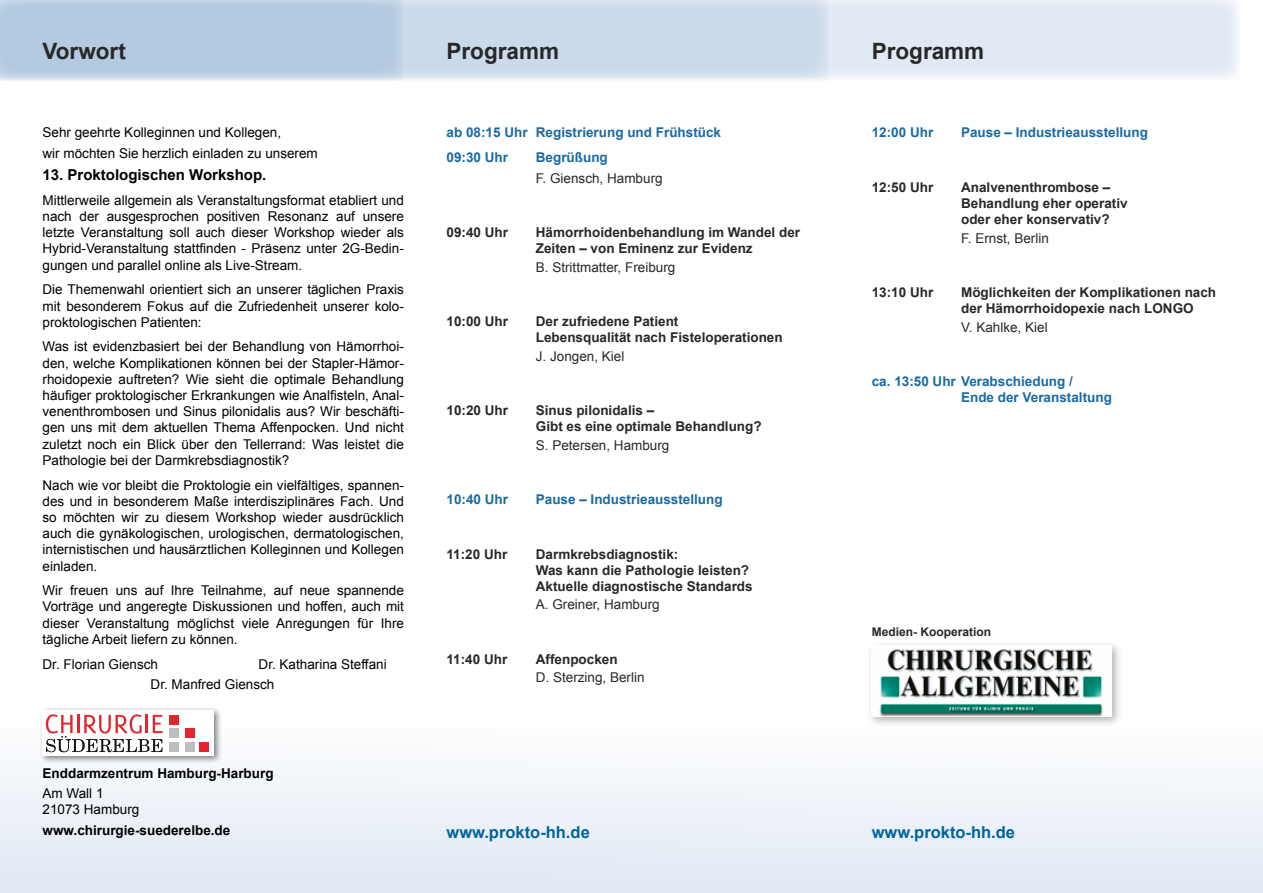
<style>
.page{position:relative;width:1263px;height:893px;background:#fff}
.page>*{position:absolute;margin:0;border:0;box-sizing:border-box;transform-origin:0 0}
.t1{font:700 22.5px "Arial";color:#282829}
.t2{font:700 16.5px "Arial";color:#00649f}
.t3{font:700 15px "Arial";color:#000}
.t4{font:13.5px/16.2px "Arial";color:#000;text-align:justify}
.t5{font:700 13.5px/16.2px "Arial";color:#282829}
.t6{font:700 13.5px/24.8px "Arial";color:#1a6aa3}
.t7{font:13.5px "Arial";color:#282829}
.t8{font:700 13.5px "Arial";color:#000}
.t9{font:700 12px "Arial";color:#282829}
</style>
<div class="page">
<div style="left:0;top:0;width:1239px;height:81px;background:#e1e9f4"></div>
<div style="left:0;top:0;width:829px;height:81px;background:#cbdaea"></div>
<div style="left:0;top:0;width:404px;height:81px;background:#b4cae0"></div>
<div style="left:0;top:727px;width:1263px;height:166px;background:linear-gradient(to right,#ecf1f8,#f0f4f9)"></div>
<div style="left:39px;top:706px;width:183px;height:58px;background:#000;opacity:.5"></div>
<div style="left:43px;top:710px;width:171px;height:46px;background:#fff"></div>
<svg style="left:46px;top:714px;width:117px;height:38px"></svg>
<div style="left:170px;top:715px;width:9px;height:9px;background:#e4252d"></div>
<div style="left:170px;top:728px;width:9px;height:10px;background:#bcbebd"></div>
<div style="left:170px;top:742px;width:9px;height:10px;background:#bcbebd"></div>
<div style="left:185px;top:728px;width:9px;height:10px;background:#e4252d"></div>
<div style="left:185px;top:742px;width:9px;height:10px;background:#bcbebd"></div>
<div style="left:200px;top:742px;width:9px;height:10px;background:#e4252d"></div>
<div style="left:866px;top:640px;width:257px;height:88px;background:#000;opacity:.3"></div>
<img style="left:872px;top:645px;width:240px;height:71px">
<h1 class="t1" style="left:43px;top:36px;width:85px">Vorwort</h1>
<h1 class="t1" style="left:446px;top:36px;width:114px">Programm</h1>
<h1 class="t1" style="left:872px;top:36px;width:114px">Programm</h1>
<p class="t4" style="left:43px;top:123px;width:277px;line-height:20.4px">Sehr geehrte Kolleginnen und Kollegen,<br>wir möchten Sie herzlich einladen zu unserem</p>
<p class="t3" style="left:43px;top:165px;width:225px">13. Proktologischen Workshop.</p>
<p class="t4" style="left:43px;top:192px;width:363px">Mittlerweile allgemein als Veranstaltungsformat etabliert und nach der ausgesprochen positiven Resonanz auf unsere letzte Veranstaltung soll auch dieser Workshop wieder als Hybrid-Veranstaltung stattfinden - Präsenz unter 2G-Bedin&shy;gungen und parallel online als Live-Stream.</p>
<p class="t4" style="left:43px;top:282px;width:363px">Die Themenwahl orientiert sich an unserer täglichen Praxis mit besonderem Fokus auf die Zufriedenheit unserer kolo&shy;proktologischen Patienten:</p>
<p class="t4" style="left:43px;top:339px;width:363px">Was ist evidenzbasiert bei der Behandlung von Hämorrhoi&shy;den, welche Komplikationen können bei der Stapler-Hämor&shy;rhoidopexie auftreten? Wie sieht die optimale Behandlung häufiger proktologischer Erkrankungen wie Analfisteln, Anal&shy;venenthrombosen und Sinus pilonidalis aus? Wir beschäfti&shy;gen uns mit dem aktuellen Thema Affenpocken. Und nicht zuletzt noch ein Blick über den Tellerrand: Was leistet die Pathologie bei der Darmkrebsdiagnostik?</p>
<p class="t4" style="left:43px;top:477px;width:363px">Nach wie vor bleibt die Proktologie ein vielfältiges, spannen&shy;des und in besonderem Maße interdisziplinäres Fach. Und so möchten wir zu diesem Workshop wieder ausdrücklich auch die gynäkologischen, urologischen, dermatologischen, internistischen und hausärztlichen Kolleginnen und Kollegen einladen.</p>
<p class="t4" style="left:43px;top:583px;width:363px">Wir freuen uns auf Ihre Teilnahme, auf neue spannende Vorträge und angeregte Diskussionen und hoffen, auch mit dieser Veranstaltung möglichst viele Anregungen für Ihre tägliche Arbeit liefern zu können.</p>
<p class="t4" style="left:43px;top:656px;width:117px">Dr. Florian Giensch</p>
<p class="t4" style="left:151px;top:654px;width:238px;line-height:20.4px;text-indent:108px">Dr. Katharina Steffani<br>Dr. Manfred Giensch</p>
<p class="t8" style="left:43px;top:764px;width:233px">Enddarmzentrum Hamburg-Harburg</p>
<p class="t4" style="left:43px;top:785px;width:98px">Am Wall 1<br>21073 Hamburg</p>
<p class="t8" style="left:43px;top:821px;width:189px">www.chirurgie-suederelbe.de</p>
<p class="t6" style="left:447px;top:121px;width:276px">ab 08:15 Uhr Registrierung und Frühstück<br>09:30 Uhr</p>
<p class="t6" style="left:536px;top:145px;width:73px">Begrüßung</p>
<p class="t7" style="left:536px;top:169px;width:128px">F. Giensch, Hamburg</p>
<p class="t5" style="left:447px;top:225px;width:63px">09:40 Uhr</p>
<p class="t5" style="left:536px;top:225px;width:266px">Hämorrhoidenbehandlung im Wandel der<br>Zeiten – von Eminenz zur Evidenz</p>
<p class="t7" style="left:536px;top:258px;width:141px">B. Strittmatter, Freiburg</p>
<p class="t5" style="left:447px;top:314px;width:63px">10:00 Uhr</p>
<p class="t5" style="left:536px;top:314px;width:248px">Der zufriedene Patient<br>Lebensqualität nach Fisteloperationen</p>
<p class="t7" style="left:536px;top:347px;width:90px">J. Jongen, Kiel</p>
<p class="t5" style="left:447px;top:403px;width:63px">10:20 Uhr</p>
<p class="t5" style="left:536px;top:403px;width:227px">Sinus pilonidalis –<br>Gibt es eine optimale Behandlung?</p>
<p class="t7" style="left:536px;top:436px;width:135px">S. Petersen, Hamburg</p>
<p class="t6" style="left:447px;top:487px;width:63px">10:40 Uhr</p>
<p class="t6" style="left:536px;top:487px;width:188px">Pause – Industrieausstellung</p>
<p class="t5" style="left:447px;top:546px;width:62px">11:20 Uhr</p>
<p class="t5" style="left:536px;top:546px;width:218px">Darmkrebsdiagnostik:<br>Was kann die Pathologie leisten?<br>Aktuelle diagnostische Standards</p>
<p class="t7" style="left:536px;top:596px;width:125px">A. Greiner, Hamburg</p>
<p class="t5" style="left:447px;top:651px;width:62px">11:40 Uhr</p>
<p class="t5" style="left:536px;top:651px;width:83px">Affenpocken</p>
<p class="t7" style="left:536px;top:668px;width:110px">D. Sterzing, Berlin</p>
<p class="t6" style="left:872px;top:121px;width:63px">12:00 Uhr</p>
<p class="t6" style="left:961px;top:121px;width:188px">Pause – Industrieausstellung</p>
<p class="t5" style="left:872px;top:179px;width:63px">12:50 Uhr</p>
<p class="t5" style="left:961px;top:179px;width:168px">Analvenenthrombose –<br>Behandlung eher operativ oder eher konservativ?</p>
<p class="t7" style="left:961px;top:229px;width:89px">F. Ernst, Berlin</p>
<p class="t5" style="left:872px;top:285px;width:63px">13:10 Uhr</p>
<p class="t5" style="left:961px;top:285px;width:257px">Möglichkeiten der Komplikationen nach der Hämorrhoidopexie nach LONGO</p>
<p class="t7" style="left:961px;top:318px;width:88px">V. Kahlke, Kiel</p>
<p class="t6" style="left:961px;top:374px;width:152px;line-height:16.2px;text-indent:-89px">ca. 13:50 Uhr Verabschiedung /<br>Ende der Veranstaltung</p>
<p class="t9" style="left:872px;top:624px;width:121px">Medien- Kooperation</p>
<p class="t2" style="left:446px;top:821px;width:145px">www.prokto-hh.de</p>
<p class="t2" style="left:872px;top:821px;width:145px">www.prokto-hh.de</p>
</div>
